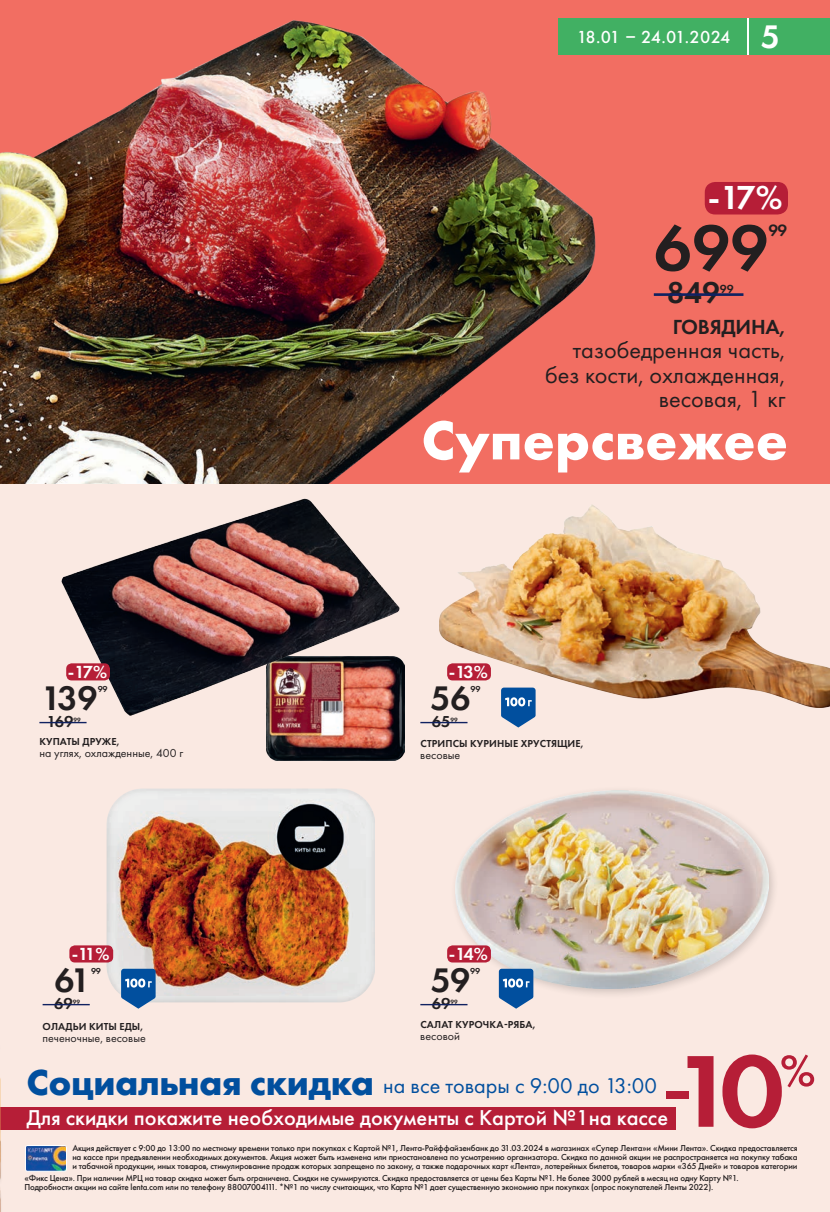
<style>
.page{position:relative;width:830px;height:1212px;background:#fff}
.page>*{position:absolute;margin:0;border:0;box-sizing:border-box;transform-origin:0 0}
.BIG_PRICE_21{font:600 67.2px "Futura PT";color:#231f20}
.t1{font:700 57.3px "Futura PT";color:#fff}
.t2{font:700 37.8px "Futura PT";letter-spacing:-.01em;color:#014f9e}
.BIG_PRICE_21-2{font:600 35.4px "Futura PT";letter-spacing:-.025em;color:#231f20}
.XX__21{font:600 34.5px "Futura PT";color:#fff}
.t3{font:600 33.9px "Futura PT";color:#fff}
.OLD_PRICE_2021_20mm{font:600 31.2px "Futura PT";color:#231f20}
.t4{font:24.15px "Futura PT";color:#231f20}
.PICTURES{font:500 22.35px "Futura PT";color:#fff}
.t5{font:22.05px "Futura PT";color:#014f9e}
.t6{font:600 21.15px "Futura PT";letter-spacing:-.01em;color:#231f20}
.t7{font:500 18.15px "Futura PT";letter-spacing:-.05em;color:#fff}
.XX__21-2{font:600 18.15px "Futura PT";letter-spacing:-.12em;color:#fff}
.BIG_PRICE_21-3{font:600 16.95px "Futura PT";color:#231f20}
.OLD_PRICE_2021_20mm-2{font:600 16.5px "Futura PT";color:#231f20}
.OLD_PRICE_2021_20mm-3{font:600 12.15px "Futura PT";color:#231f20}
.DESCRIPTION{font:12px "Futura PT";color:#231f20}
.t8{font:600 10.5px "Futura PT";letter-spacing:.01em;color:#231f20}
.t9{font:500 9px/9px "Futura PT";letter-spacing:-.02em;color:#231f20;text-align:justify}
.BIG_PRICE_21-4{font:600 9px "Futura PT";letter-spacing:-.03em;color:#231f20}
.OLD_PRICE_2021_20mm-4{font:600 6.45px "Futura PT";color:#231f20}
</style>
<div class="page">
<div style="left:0;top:0;width:829px;height:1212px;background:#fae9e2"></div>
<div style="left:0;top:0;width:829px;height:483px;background:#f26e62"></div>
<div style="left:704px;top:182px;width:83px;height:32px;background:#b61e37;border-radius:10px"></div>
<hr style="left:653px;top:293px;width:90px;height:3px;background:#102261">
<img style="left:25px;top:1147px;width:40px;height:24px">
<div style="left:25px;top:1145px;width:42px;height:26px;border:1px solid #fff;border-radius:2px"></div>
<div style="left:665px;top:1091px;width:23px;height:8px;background:#b61e37"></div>
<svg style="left:687px;top:1056px;width:26px;height:71px"></svg>
<svg style="left:722px;top:1054px;width:91px;height:74px"></svg>
<div style="left:0;top:1107px;width:675px;height:23px;background:#b61e37"></div>
<hr style="left:0;top:1018px;width:2px;height:194px;background:#231f20;opacity:.25">
<img style="left:0;top:1018px;width:1px;height:194px">
<img style="left:0;top:20px;width:596px;height:463px">
<div style="left:558px;top:18px;width:271px;height:37px;background:#41b063"></div>
<hr style="left:747px;top:18px;width:1px;height:37px;background:#fff">
<div style="left:0;top:41px;width:10px;height:438px;background:#231f20;opacity:.3"></div>
<div style="left:92px;top:779px;width:296px;height:237px;background:#231f20;opacity:.2"></div>
<img style="left:267px;top:725px;width:137px;height:35px">
<img style="left:439px;top:505px;width:390px;height:203px">
<div style="left:450px;top:786px;width:328px;height:213px;background:#231f20;opacity:.2"></div>
<img style="left:455px;top:791px;width:312px;height:198px">
<svg style="left:501px;top:687px;width:34px;height:40px"></svg>
<div style="left:447px;top:663px;width:43px;height:17px;background:#b61e37;border-radius:6px"></div>
<hr style="left:420px;top:722px;width:47px;height:1px;background:#102261">
<svg style="left:121px;top:969px;width:34px;height:40px"></svg>
<svg style="left:498px;top:969px;width:35px;height:40px"></svg>
<div style="left:69px;top:945px;width:44px;height:17px;background:#b61e37;border-radius:6px"></div>
<hr style="left:43px;top:1004px;width:47px;height:1px;background:#102261">
<div style="left:447px;top:945px;width:43px;height:17px;background:#b61e37;border-radius:6px"></div>
<hr style="left:420px;top:1004px;width:47px;height:1px;background:#102261">
<img style="left:58px;top:498px;width:347px;height:227px">
<div style="left:66px;top:663px;width:44px;height:17px;background:#b61e37;border-radius:6px"></div>
<hr style="left:39px;top:722px;width:47px;height:1px;background:#102261">
<p class="t7" style="left:576px;top:26px;width:155px">18.01 – 24.01.2024</p>
<p class="t3" style="left:760px;top:15px;width:21px">5</p>
<p class="XX__21" style="left:707px;top:176px;width:76px">-17%</p>
<p class="BIG_PRICE_21" style="left:653px;top:206px;width:116px">699</p>
<p class="BIG_PRICE_21-3" style="left:768px;top:220px;width:20px">99</p>
<p class="OLD_PRICE_2021_20mm" style="left:666px;top:273px;width:54px">849</p>
<p class="OLD_PRICE_2021_20mm-3" style="left:719px;top:281px;width:15px">99</p>
<p class="t6" style="left:672px;top:314px;width:114px">ГОВЯДИНА,</p>
<p class="t4" style="left:572px;top:336px;width:214px">тазобедренная часть,</p>
<p class="t4" style="left:544px;top:360px;width:242px">без кости, охлажденная,</p>
<p class="t4" style="left:658px;top:384px;width:128px">весовая, 1 кг</p>
<p class="t1" style="left:421px;top:403px;width:368px">Суперсвежее</p>
<p class="XX__21-2" style="left:68px;top:660px;width:41px">-17%</p>
<p class="XX__21-2" style="left:448px;top:660px;width:41px">-13%</p>
<p class="BIG_PRICE_21-2" style="left:41px;top:676px;width:58px">139</p>
<p class="BIG_PRICE_21-4" style="left:98px;top:683px;width:11px">99</p>
<p class="BIG_PRICE_21-2" style="left:430px;top:676px;width:42px">56</p>
<p class="BIG_PRICE_21-4" style="left:470px;top:683px;width:11px">99</p>
<p class="OLD_PRICE_2021_20mm-2" style="left:47px;top:711px;width:28px">169</p>
<p class="OLD_PRICE_2021_20mm-4" style="left:73px;top:715px;width:9px">99</p>
<p class="OLD_PRICE_2021_20mm-2" style="left:431px;top:711px;width:20px">65</p>
<p class="OLD_PRICE_2021_20mm-4" style="left:450px;top:715px;width:9px">99</p>
<p class="t8" style="left:39px;top:735px;width:81px">КУПАТЫ ДРУЖЕ,</p>
<p class="DESCRIPTION" style="left:39px;top:746px;width:145px">на углях, охлажденные, 400 г</p>
<p class="t8" style="left:420px;top:737px;width:164px">СТРИПСЫ КУРИНЫЕ ХРУСТЯЩИЕ,</p>
<p class="DESCRIPTION" style="left:420px;top:748px;width:42px">весовые</p>
<p class="XX__21-2" style="left:72px;top:942px;width:39px">-11%</p>
<p class="XX__21-2" style="left:448px;top:942px;width:40px">-14%</p>
<p class="BIG_PRICE_21-2" style="left:54px;top:958px;width:38px">61</p>
<p class="BIG_PRICE_21-4" style="left:91px;top:965px;width:11px">99</p>
<p class="BIG_PRICE_21-2" style="left:430px;top:958px;width:41px">59</p>
<p class="BIG_PRICE_21-4" style="left:470px;top:965px;width:11px">99</p>
<p class="OLD_PRICE_2021_20mm-2" style="left:54px;top:993px;width:20px">69</p>
<p class="OLD_PRICE_2021_20mm-4" style="left:73px;top:997px;width:9px">99</p>
<p class="OLD_PRICE_2021_20mm-2" style="left:431px;top:993px;width:20px">69</p>
<p class="OLD_PRICE_2021_20mm-4" style="left:450px;top:997px;width:9px">99</p>
<p class="t8" style="left:43px;top:1020px;width:102px">ОЛАДЬИ КИТЫ ЕДЫ,</p>
<p class="DESCRIPTION" style="left:43px;top:1031px;width:105px">печеночные, весовые</p>
<p class="t8" style="left:420px;top:1018px;width:117px">САЛАТ КУРОЧКА-РЯБА,</p>
<p class="DESCRIPTION" style="left:420px;top:1029px;width:41px">весовой</p>
<p class="t2" style="left:27px;top:1058px;width:349px">Социальная скидка</p>
<p class="t5" style="left:383px;top:1072px;width:275px">на все товары с 9:00 до 13:00</p>
<p class="PICTURES" style="left:26px;top:1104px;width:643px">Для скидки покажите необходимые документы с Картой №1на кассе</p>
<p class="t9" style="left:72px;top:1144px;width:726px">Акция действует с 9:00 до 13:00 по местному времени только при покупках с Картой №1, Лента-Райффайзенбанк до 31.03.2024 в магазинах «Супер Лента»и «Мини Лента». Скидка предоставляется на кассе при предъявлении необходимых документов. Акция может быть изменена или приостановлена по усмотрению организатора. Скидка по данной акции не распространяется на покупку табака и табачной продукции, иных товаров, стимулирование продаж которых запрещено по закону, а также подарочных карт «Лента», лотерейных билетов, товаров марки «365 Дней» и товаров категории</p>
<p class="t9" style="left:24px;top:1173px;width:715px">«Фикс Цена». При наличии МРЦ на товар скидка может быть ограничена. Скидки не суммируются. Скидка предоставляется от цены без Карты №1. Не более 3000 рублей в месяц на одну Карту №1.<br>Подробности акции на сайте lenta.com или по телефону 88007004111. *№1 по числу считающих, что Карта №1 дает существенную экономию при покупках (опрос покупателей Ленты 2022).</p>
</div>
